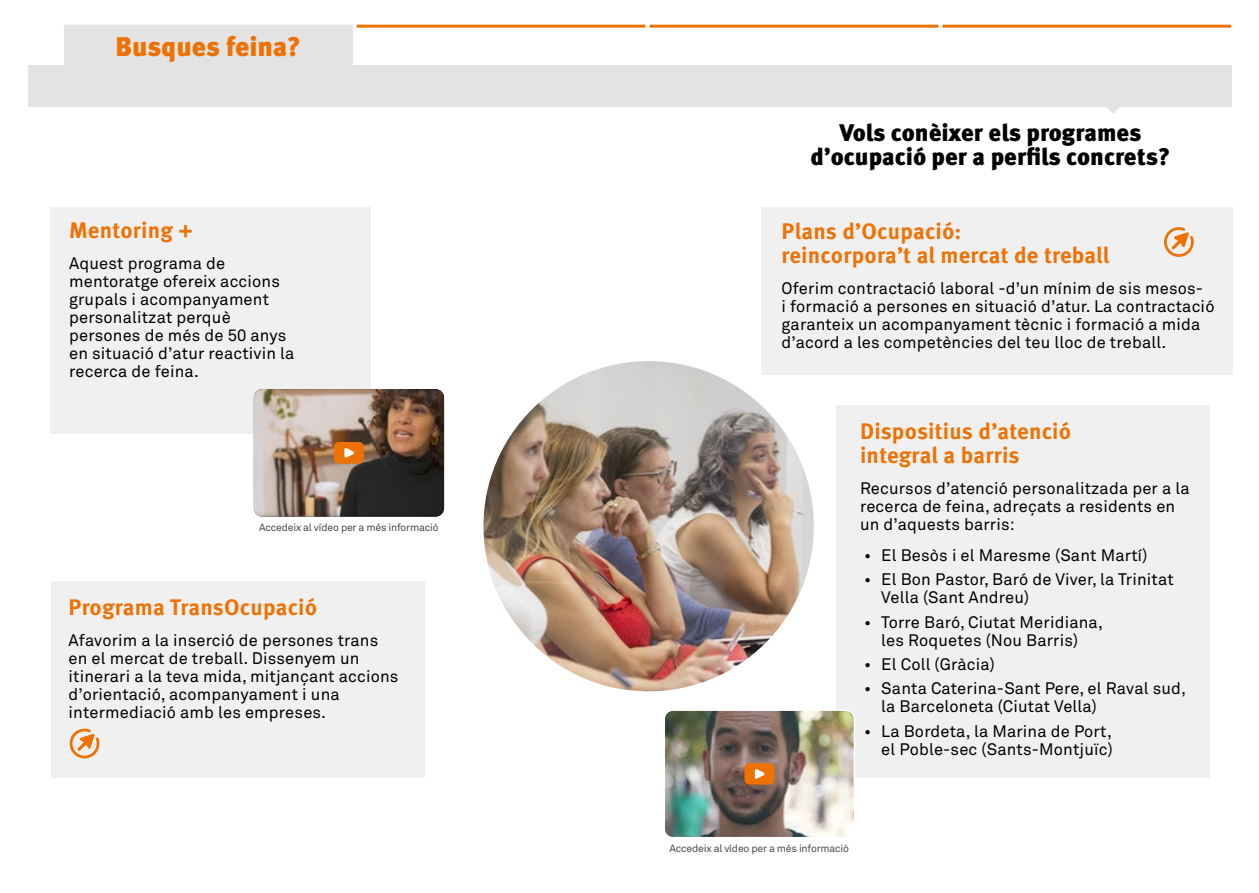
<style>
.page{position:relative;width:1259px;height:893px;background:#fff}
.page>*{position:absolute;margin:0;border:0;box-sizing:border-box;transform-origin:0 0}
.Sep_2_Titol{font:900 27px "Meta Pro";letter-spacing:-.005em;color:#ee7203}
.Sep_2_Titol-2{font:900 24px/24px "Meta Pro";color:#000;text-align:center}
.t1{font:700 22.5px/24px "Meta Pro";letter-spacing:.01em;color:#ee7203}
.t2{font:16.5px/18px "Akkurat Pro";letter-spacing:.01em;color:#000}
.Títol_H4{font:10.5px "Akkurat Pro";letter-spacing:-.02em;color:#4a4a49}
</style>
<div class="page">
<div style="left:51px;top:207px;width:320px;height:227px;background:#ededed"></div>
<div style="left:761px;top:207px;width:471px;height:168px;background:#ededed"></div>
<div style="left:836px;top:405px;width:374px;height:373px;background:#ededed"></div>
<div style="left:52px;top:581px;width:373px;height:197px;background:#ededed"></div>
<svg style="left:70px;top:729px;width:29px;height:29px"></svg>
<svg style="left:1164px;top:227px;width:29px;height:30px"></svg>
<div style="left:28px;top:65px;width:1203px;height:42px;background:#e3e3e3"></div>
<svg style="left:1107px;top:107px;width:13px;height:7px"></svg>
<img style="left:666px;top:712px;width:186px;height:123px">
<div style="left:663px;top:709px;width:192px;height:129px;border:2px solid #fff;border-radius:9px"></div>
<div style="left:744px;top:763px;width:30px;height:22px;background:#ee7203;border-radius:5px"></div>
<svg style="left:755px;top:769px;width:9px;height:10px"></svg>
<img style="left:483px;top:361px;width:331px;height:330px;border-radius:165px">
<div style="left:64px;top:28px;width:288px;height:40px;background:#e3e3e3"></div>
<hr style="left:64px;top:25px;width:288px;height:3px;background:#e3e3e3">
<hr style="left:357px;top:25px;width:288px;height:3px;background:#ee7203">
<hr style="left:649px;top:25px;width:289px;height:3px;background:#ee7203">
<hr style="left:942px;top:25px;width:289px;height:3px;background:#ee7203">
<img style="left:254px;top:389px;width:190px;height:128px">
<div style="left:334px;top:442px;width:30px;height:22px;background:#ee7203;border-radius:5px"></div>
<svg style="left:344px;top:448px;width:10px;height:10px"></svg>
<p class="Sep_2_Titol" style="left:115px;top:29px;width:187px">Busques feina?</p>
<p class="t1" style="left:69px;top:219px;width:125px">Mentoring +</p>
<p class="t2" style="left:69px;top:255px;width:227px">Aquest programa de mentoratge ofereix accions grupals i acompanyament personalitzat perquè persones de més de 50 anys en situació d’atur reactivin la recerca de feina.</p>
<p class="Títol_H4" style="left:259px;top:521px;width:181px">Accedeix al vídeo per a més informació</p>
<p class="t1" style="left:69px;top:596px;width:250px">Programa TransOcupació</p>
<p class="t2" style="left:69px;top:632px;width:331px">Afavorim a la inserció de persones trans en el mercat de treball. Dissenyem un itinerari a la teva mida, mitjançant accions d’orientació, acompanyament i una intermediació amb les empreses.</p>
<p class="Sep_2_Titol-2" style="left:810px;top:122px;width:361px">Vols conèixer els programes d’ocupació per a perfils concrets?</p>
<p class="t1" style="left:781px;top:220px;width:329px">Plans d’Ocupació:<br>reincorpora’t al mercat de treball</p>
<p class="t2" style="left:781px;top:280px;width:434px">Oferim contractació laboral -d’un mínim de sis mesos-<br>i formació a persones en situació d’atur. La contractació garanteix un acompanyament tècnic i formació a mida d’acord a les competències del teu lloc de treball.</p>
<p class="t1" style="left:860px;top:420px;width:213px">Dispositius d’atenció integral a barris</p>
<p class="t2" style="left:860px;top:480px;width:331px">Recursos d’atenció personalitzada per a la recerca de feina, adreçats a residents en un d’aquests barris:</p>
<p class="t2" style="left:864px;top:546px;width:285px">• El Besòs i el Maresme (Sant Martí)</p>
<p class="t2" style="left:881px;top:571px;width:294px;text-indent:-17px">• El Bon Pastor, Baró de Viver, la Trinitat<br>Vella (Sant Andreu)</p>
<p class="t2" style="left:864px;top:613px;width:240px;text-align:center">• Torre Baró, Ciutat Meridiana, les Roquetes (Nou Barris)</p>
<p class="t2" style="left:864px;top:656px;width:132px">• El Coll (Gràcia)</p>
<p class="t2" style="left:881px;top:680px;width:306px;text-indent:-17px">• Santa Caterina-Sant Pere, el Raval sud, la Barceloneta (Ciutat Vella)</p>
<p class="t2" style="left:864px;top:722px;width:250px;text-align:right">• La Bordeta, la Marina de Port, el Poble-sec (Sants-Montjuïc)</p>
<p class="Títol_H4" style="left:669px;top:843px;width:181px">Accedeix al vídeo per a més informació</p>
</div>
